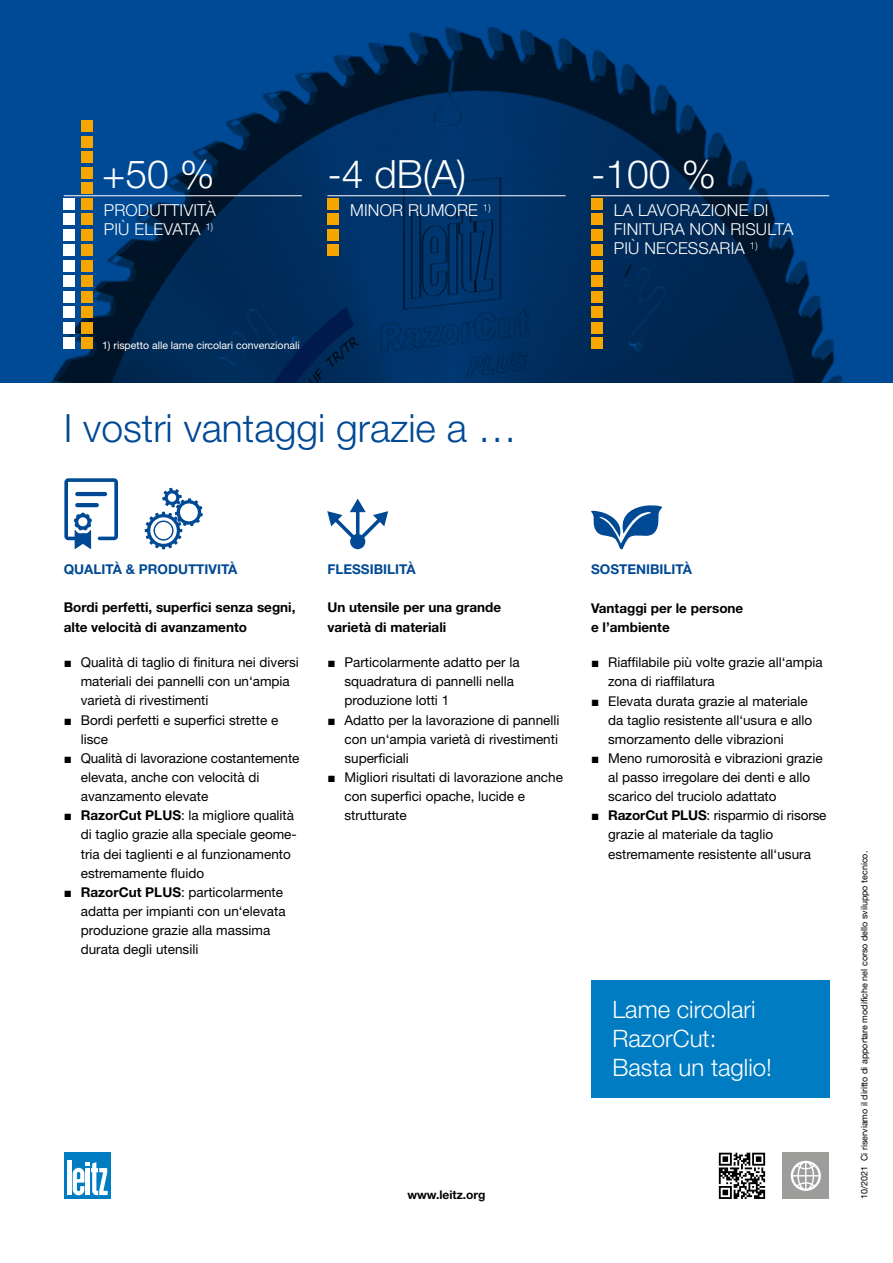
<style>
.page{position:relative;width:893px;height:1263px;background:#fff}
.page>*{position:absolute;margin:0;border:0;box-sizing:border-box;transform-origin:0 0}
.t1{font:300 39px "Helvetica Neue LT Pro";color:#004994}
.t2{font:300 39px "Helvetica Neue LT Pro";color:#fff}
.t3{font:300 24px/28.8px "Helvetica Neue LT Pro";color:#fff}
.t4{font:300 16.5px/19px "Helvetica Neue LT Pro";letter-spacing:.01em;color:#fff}
.t5{font:13.5px/19.2px "Helvetica Neue LT Pro";color:#000}
.t6{font:700 13.5px/19.2px "Helvetica Neue LT Pro";color:#000}
.t7{font:700 13.5px "Helvetica Neue LT Pro";color:#004994}
.t8{font:700 12px "Helvetica Neue LT Pro";color:#000}
.t9{font:10.5px "Helvetica Neue LT Pro";color:#fff}
.t10{font:9px "Helvetica Neue LT Pro";color:#000}
.s1{font-family:"Arial"}
.s2{font-weight:700}
</style>
<div class="page">
<svg style="left:0;top:0;width:893px;height:383px;background:#00366e"></svg>
<div style="left:64px;top:1152px;width:47px;height:47px;background:#007cc2"></div>
<div style="left:67px;top:1160px;width:5px;height:35px;background:#fff"></div>
<svg style="left:73px;top:1162px;width:35px;height:33px"></svg>
<div style="left:783px;top:1153px;width:46px;height:46px;background:#9d9d9c"></div>
<svg style="left:791px;top:1161px;width:30px;height:30px"></svg>
<svg style="left:719px;top:1153px;width:46px;height:46px"></svg>
<svg style="left:64px;top:478px;width:54px;height:71px"></svg>
<hr style="left:75px;top:503px;width:24px;height:4px;background:#004994;border-radius:2px">
<hr style="left:75px;top:492px;width:32px;height:4px;background:#004994;border-radius:2px">
<svg style="left:145px;top:488px;width:58px;height:61px"></svg>
<svg style="left:591px;top:505px;width:71px;height:44px"></svg>
<svg style="left:327px;top:499px;width:61px;height:50px"></svg>
<div style="left:64px;top:244px;width:11px;height:12px;background:#fff"></div>
<div style="left:64px;top:229px;width:11px;height:11px;background:#fff"></div>
<div style="left:64px;top:213px;width:11px;height:12px;background:#fff"></div>
<div style="left:64px;top:198px;width:11px;height:11px;background:#fff"></div>
<div style="left:64px;top:291px;width:11px;height:11px;background:#fff"></div>
<div style="left:64px;top:275px;width:11px;height:12px;background:#fff"></div>
<div style="left:64px;top:260px;width:11px;height:11px;background:#fff"></div>
<div style="left:64px;top:337px;width:11px;height:12px;background:#fff"></div>
<div style="left:64px;top:322px;width:11px;height:11px;background:#fff"></div>
<div style="left:64px;top:306px;width:11px;height:12px;background:#fff"></div>
<div style="left:81px;top:244px;width:11px;height:12px;background:#f7a600"></div>
<div style="left:81px;top:229px;width:11px;height:11px;background:#f7a600"></div>
<div style="left:81px;top:213px;width:11px;height:12px;background:#f7a600"></div>
<div style="left:81px;top:198px;width:11px;height:11px;background:#f7a600"></div>
<div style="left:81px;top:291px;width:11px;height:11px;background:#f7a600"></div>
<div style="left:81px;top:275px;width:11px;height:12px;background:#f7a600"></div>
<div style="left:81px;top:260px;width:11px;height:11px;background:#f7a600"></div>
<div style="left:81px;top:337px;width:11px;height:12px;background:#f7a600"></div>
<div style="left:81px;top:322px;width:11px;height:11px;background:#f7a600"></div>
<div style="left:81px;top:306px;width:11px;height:12px;background:#f7a600"></div>
<div style="left:81px;top:136px;width:11px;height:11px;background:#f7a600"></div>
<div style="left:81px;top:120px;width:11px;height:12px;background:#f7a600"></div>
<div style="left:81px;top:182px;width:11px;height:12px;background:#f7a600"></div>
<div style="left:81px;top:167px;width:11px;height:11px;background:#f7a600"></div>
<div style="left:81px;top:151px;width:11px;height:12px;background:#f7a600"></div>
<div style="left:591px;top:244px;width:11px;height:12px;background:#f7a600"></div>
<div style="left:591px;top:229px;width:11px;height:11px;background:#f7a600"></div>
<div style="left:591px;top:213px;width:11px;height:12px;background:#f7a600"></div>
<div style="left:591px;top:198px;width:11px;height:11px;background:#f7a600"></div>
<div style="left:591px;top:291px;width:11px;height:11px;background:#f7a600"></div>
<div style="left:591px;top:275px;width:11px;height:12px;background:#f7a600"></div>
<div style="left:591px;top:260px;width:11px;height:11px;background:#f7a600"></div>
<div style="left:591px;top:337px;width:11px;height:12px;background:#f7a600"></div>
<div style="left:591px;top:322px;width:11px;height:11px;background:#f7a600"></div>
<div style="left:591px;top:306px;width:11px;height:12px;background:#f7a600"></div>
<div style="left:591px;top:980px;width:238px;height:117px;background:#007cc2"></div>
<hr style="left:64px;top:195px;width:238px;height:1px;background:#fff">
<hr style="left:327px;top:195px;width:239px;height:1px;background:#fff">
<div style="left:327px;top:244px;width:12px;height:12px;background:#f7a600"></div>
<div style="left:327px;top:229px;width:12px;height:11px;background:#f7a600"></div>
<div style="left:327px;top:213px;width:12px;height:12px;background:#f7a600"></div>
<div style="left:327px;top:198px;width:12px;height:11px;background:#f7a600"></div>
<hr style="left:591px;top:195px;width:238px;height:1px;background:#fff">
<h1 class="t2" style="left:102px;top:150px;width:114px">+50 %</h1>
<p class="t4" style="left:104px;top:200px;width:113px">PRODUTTIVITÀ<br>PIÙ ELEVATA <sup>1)</sup></p>
<h1 class="t2" style="left:327px;top:150px;width:140px">-4 dB(A)</h1>
<p class="t4" style="left:350px;top:200px;width:142px">MINOR RUMORE <sup>1)</sup></p>
<p class="t9" style="left:102px;top:339px;width:199px">1) rispetto alle lame circolari convenzionali</p>
<h1 class="t1" style="left:64px;top:404px;width:454px">I vostri vantaggi grazie a …</h1>
<h1 class="t2" style="left:591px;top:150px;width:126px">-100 %</h1>
<p class="t4" style="left:614px;top:200px;width:181px">LA LAVORAZIONE DI<br>FINITURA NON RISULTA<br>PIÙ NECESSARIA <sup>1)</sup></p>
<p class="t7" style="left:64px;top:561px;width:175px">QUALITÀ &amp; PRODUTTIVITÀ</p>
<p class="t6" style="left:64px;top:598px;width:233px">Bordi perfetti, superfici senza segni, alte velocità di avanzamento</p>
<p class="t5" style="left:81px;top:653px;width:220px;text-indent:-17px"><span class="s1">■</span> Qualità di taglio di finitura nei diversi materiali dei pannelli con un‘ampia varietà di rivestimenti</p>
<p class="t5" style="left:81px;top:710px;width:199px;text-indent:-17px"><span class="s1">■</span> Bordi perfetti e superfici strette e lisce</p>
<p class="t5" style="left:81px;top:748px;width:220px;text-indent:-17px"><span class="s1">■</span> Qualità di lavorazione costantemente elevata, anche con velocità di avanzamento elevate</p>
<p class="t5" style="left:81px;top:806px;width:217px;text-indent:-17px"><span class="s1">■</span> <span class="s2">RazorCut PLUS</span>: la migliore qualità di taglio grazie alla speciale geome&shy;tria dei taglienti e al funzionamento estremamente fluido</p>
<p class="t5" style="left:81px;top:882px;width:206px;text-indent:-17px"><span class="s1">■</span> <span class="s2">RazorCut PLUS</span>: particolarmente adatta per impianti con un‘elevata produzione grazie alla massima durata degli utensili</p>
<p class="t7" style="left:327px;top:561px;width:90px">FLESSIBILITÀ</p>
<p class="t6" style="left:327px;top:598px;width:175px">Un utensile per una grande varietà di materiali</p>
<p class="t5" style="left:344px;top:653px;width:177px;text-indent:-17px"><span class="s1">■</span> Particolarmente adatto per la squadratura di pannelli nella produzione lotti 1</p>
<p class="t5" style="left:344px;top:710px;width:217px;text-align:justify;text-indent:-17px"><span class="s1">■</span> Adatto per la lavorazione di pannelli con un‘ampia varietà di rivestimenti superficiali</p>
<p class="t5" style="left:344px;top:767px;width:220px;text-indent:-17px"><span class="s1">■</span> Migliori risultati di lavorazione anche con superfici opache, lucide e strutturate</p>
<p class="t7" style="left:591px;top:561px;width:102px">SOSTENIBILITÀ</p>
<p class="t6" style="left:591px;top:598px;width:154px">Vantaggi per le persone e l’ambiente</p>
<p class="t5" style="left:608px;top:653px;width:216px;text-indent:-17px"><span class="s1">■</span> Riaffilabile più volte grazie all‘ampia zona di riaffilatura</p>
<p class="t5" style="left:608px;top:691px;width:206px;text-indent:-17px"><span class="s1">■</span> Elevata durata grazie al materiale da taglio resistente all‘usura e allo smorzamento delle vibrazioni</p>
<p class="t5" style="left:608px;top:748px;width:216px;text-indent:-17px"><span class="s1">■</span> Meno rumorosità e vibrazioni grazie al passo irregolare dei denti e allo scarico del truciolo adattato</p>
<p class="t5" style="left:608px;top:806px;width:220px;text-indent:-17px"><span class="s1">■</span> <span class="s2">RazorCut PLUS</span>: risparmio di risorse grazie al materiale da taglio estremamente resistente all‘usura</p>
<h2 class="t3" style="left:612px;top:995px;width:161px">Lame circolari<br>RazorCut:<br>Basta un taglio!</h2>
<p class="t8" style="left:407px;top:1187px;width:80px">www.leitz.org</p>
<p class="t10" style="left:859px;top:1199px;width:350px;rotate:-90deg">10/2021 Ci riserviamo il diritto di apportare modifiche nel corso dello sviluppo tecnico.</p>
</div>
